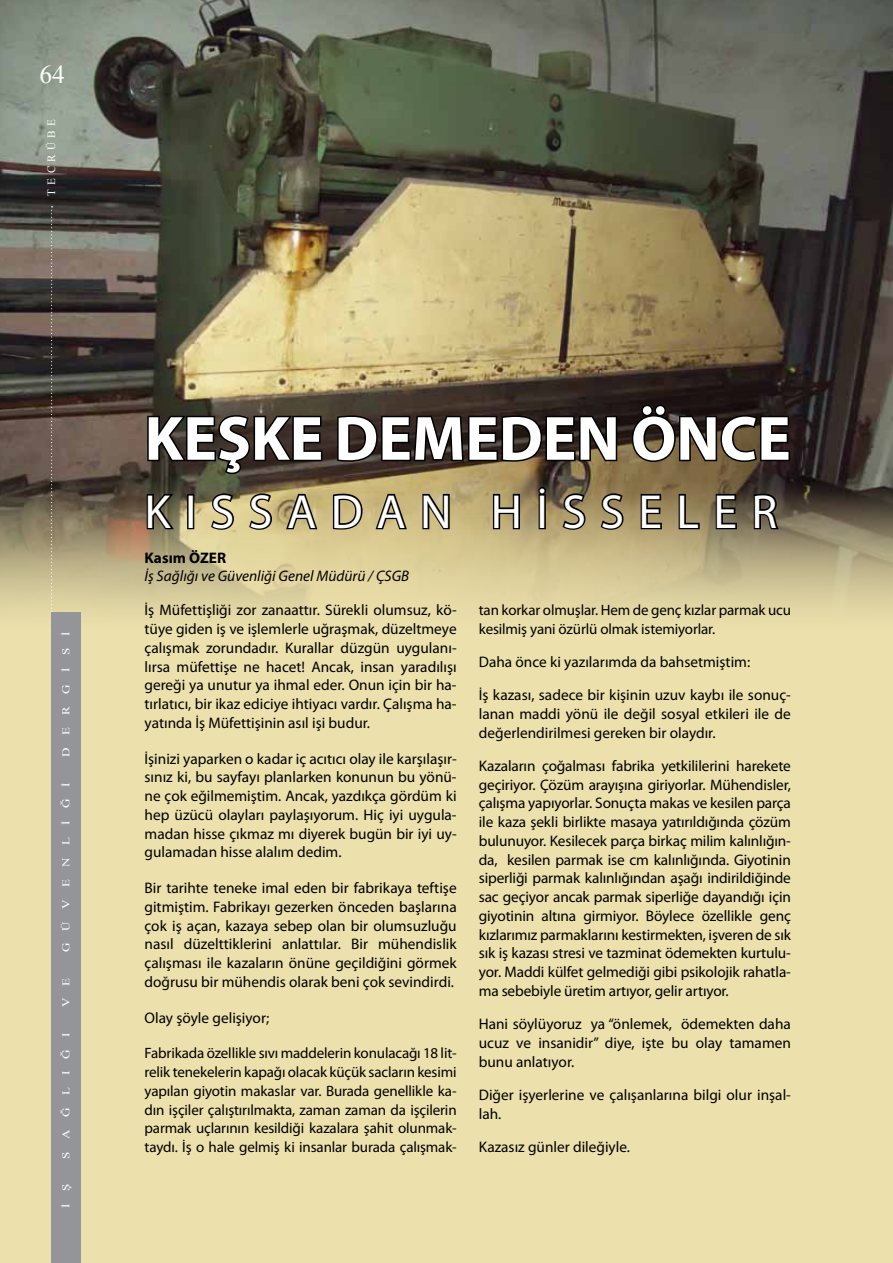
<style>
.page{position:relative;width:893px;height:1263px;background:#fff}
.page>*{position:absolute;margin:0;border:0;box-sizing:border-box;transform-origin:0 0}
.t1{font:700 63px "Myriad Pro";color:#fff}
.t2{font:48px "Myriad Pro";letter-spacing:.3em;color:#fff}
.t3{font:25.5px "Times New Roman";color:#fff}
.t4{font:15.3px/18.8px "Myriad Pro";color:#000;text-align:justify}
.t5{font:italic 15.3px "Myriad Pro";color:#000}
.t6{font:700 15.3px "Myriad Pro";color:#000}
.t7{font:15px/18.8px "Myriad Pro";letter-spacing:-.01em;color:#000;text-align:justify}
.t8{font:11.25px "Times New Roman";letter-spacing:.375em;color:#fff}
.t9{font:10.5px "Times New Roman";letter-spacing:.94em;color:#fff;scale:1.25 1}
</style>
<div class="page">
<div style="left:0;top:206px;width:893px;height:1057px;background:#ece0ac"></div>
<img style="left:0;top:0;width:893px;height:611px">
<svg style="left:146px;top:414px;width:178px;height:62px;background:#2f2721"></svg>
<svg style="left:335px;top:413px;width:284px;height:51px;background:#271e19"></svg>
<svg style="left:630px;top:403px;width:161px;height:61px;background:#33291d"></svg>
<svg style="left:145px;top:492px;width:32px;height:39px"></svg>
<div style="left:187px;top:494px;width:7px;height:35px;border:3px solid #000"></div>
<svg style="left:209px;top:492px;width:26px;height:39px"></svg>
<svg style="left:247px;top:492px;width:26px;height:39px"></svg>
<svg style="left:284px;top:492px;width:35px;height:39px"></svg>
<svg style="left:331px;top:492px;width:33px;height:39px"></svg>
<svg style="left:373px;top:492px;width:36px;height:39px"></svg>
<svg style="left:421px;top:491px;width:30px;height:41px"></svg>
<svg style="left:491px;top:492px;width:30px;height:39px"></svg>
<svg style="left:537px;top:485px;width:11px;height:46px"></svg>
<svg style="left:560px;top:492px;width:27px;height:39px"></svg>
<svg style="left:598px;top:492px;width:27px;height:39px"></svg>
<svg style="left:639px;top:492px;width:24px;height:39px"></svg>
<svg style="left:677px;top:492px;width:24px;height:39px"></svg>
<svg style="left:714px;top:492px;width:24px;height:39px"></svg>
<svg style="left:752px;top:492px;width:29px;height:39px"></svg>
<svg style="left:51px;top:206px;width:2px;height:406px"></svg>
<div style="left:51px;top:612px;width:30px;height:651px;background:#939598"></div>
<h3 class="t3" style="left:39px;top:57px;width:27px">64</h3>
<p class="t8" style="left:44px;top:196px;width:78px;rotate:-90deg">TECRÜBE</p>
<p class="t9" style="left:59px;top:757px;width:102px;rotate:-90deg">DERGİSİ</p>
<p class="t9" style="left:59px;top:952px;width:138px;rotate:-90deg">GÜVENLİĞİ</p>
<p class="t9" style="left:59px;top:1007px;width:25px;rotate:-90deg">V E</p>
<p class="t9" style="left:59px;top:1158px;width:102px;rotate:-90deg">SAĞLIĞI</p>
<p class="t9" style="left:59px;top:1208px;width:21px;rotate:-90deg">İ Ş</p>
<h1 class="t1" style="left:145px;top:397px;width:648px">KEŞKE DEMEDEN ÖNCE</h1>
<h2 class="t2" style="left:145px;top:482px;width:634px">KISSADAN HİSSELER</h2>
<p class="t6" style="left:145px;top:548px;width:83px">Kasım ÖZER</p>
<p class="t5" style="left:145px;top:566px;width:266px">İş Sağlığı ve Güvenliği Genel Müdürü / ÇSGB</p>
<p class="t4" style="left:145px;top:601px;width:314px">İş Müfettişliği zor zanaattır. Sürekli olumsuz, kö&shy;tüye giden iş ve işlemlerle uğraşmak, düzeltmeye çalışmak zorundadır. Kurallar düzgün uygulanı&shy;lırsa müfettişe ne hacet! Ancak, insan yaradılışı gereği ya unutur ya ihmal eder. Onun için bir ha&shy;tırlatıcı, bir ikaz ediciye ihtiyacı vardır. Çalışma ha&shy;yatında İş Müfettişinin asıl işi budur.</p>
<p class="t4" style="left:145px;top:749px;width:314px">İşinizi yaparken o kadar iç acıtıcı olay ile karşılaşır&shy;sınız ki, bu sayfayı planlarken konunun bu yönü&shy;ne çok eğilmemiştim. Ancak, yazdıkça gördüm ki hep üzücü olayları paylaşıyorum. Hiç iyi uygula&shy;madan hisse çıkmaz mı diyerek bugün bir iyi uy&shy;gulamadan hisse alalım dedim.</p>
<p class="t4" style="left:145px;top:878px;width:314px">Bir tarihte teneke imal eden bir fabrikaya teftişe gitmiştim. Fabrikayı gezerken önceden başlarına çok iş açan, kazaya sebep olan bir olumsuzluğu nasıl düzelttiklerini anlattılar. Bir mühendislik çalışması ile kazaların önüne geçildiğini görmek doğrusu bir mühendis olarak beni çok sevindirdi.</p>
<p class="t4" style="left:145px;top:1008px;width:126px">Olay şöyle gelişiyor;</p>
<p class="t7" style="left:145px;top:1044px;width:314px">Fabrikada özellikle sıvı maddelerin konulacağı 18 lit&shy;relik tenekelerin kapağı olacak küçük sacların kesimi yapılan giyotin makaslar var. Burada genellikle ka&shy;dın işçiler çalıştırılmakta, zaman zaman da işçilerin parmak uçlarının kesildiği kazalara şahit olunmak&shy;taydı. İş o hale gelmiş ki insanlar burada çalışmak-</p>
<p class="t7" style="left:479px;top:600px;width:314px">tan korkar olmuşlar. Hem de genç kızlar parmak ucu kesilmiş yani özürlü olmak istemiyorlar.</p>
<p class="t4" style="left:479px;top:645px;width:314px;line-height:33.2px">Daha önce ki yazılarımda da bahsetmiştim:<br>İş kazası, sadece bir kişinin uzuv kaybı ile sonuç-</p>
<p class="t4" style="left:479px;top:704px;width:314px">lanan maddi yönü ile değil sosyal etkileri ile de değerlendirilmesi gereken bir olaydır.</p>
<p class="t4" style="left:479px;top:756px;width:314px">Kazaların çoğalması fabrika yetkililerini harekete geçiriyor. Çözüm arayışına giriyorlar. Mühendisler, çalışma yapıyorlar. Sonuçta makas ve kesilen parça ile kaza şekli birlikte masaya yatırıldığında çözüm bulunuyor. Kesilecek parça birkaç milim kalınlığın&shy;da, kesilen parmak ise cm kalınlığında. Giyotinin siperliği parmak kalınlığından aşağı indirildiğinde sac geçiyor ancak parmak siperliğe dayandığı için giyotinin altına girmiyor. Böylece özellikle genç kızlarımız parmaklarını kestirmekten, işveren de sık sık iş kazası stresi ve tazminat ödemekten kurtulu&shy;yor. Maddi külfet gelmediği gibi psikolojik rahatla&shy;ma sebebiyle üretim artıyor, gelir artıyor.</p>
<p class="t4" style="left:479px;top:1014px;width:314px">Hani söylüyoruz ya “önlemek, ödemekten daha ucuz ve insanidir” diye, işte bu olay tamamen bunu anlatıyor.</p>
<p class="t4" style="left:479px;top:1085px;width:314px">Diğer işyerlerine ve çalışanlarına bilgi olur inşal&shy;lah.</p>
<p class="t4" style="left:479px;top:1137px;width:153px">Kazasız günler dileğiyle.</p>
</div>
